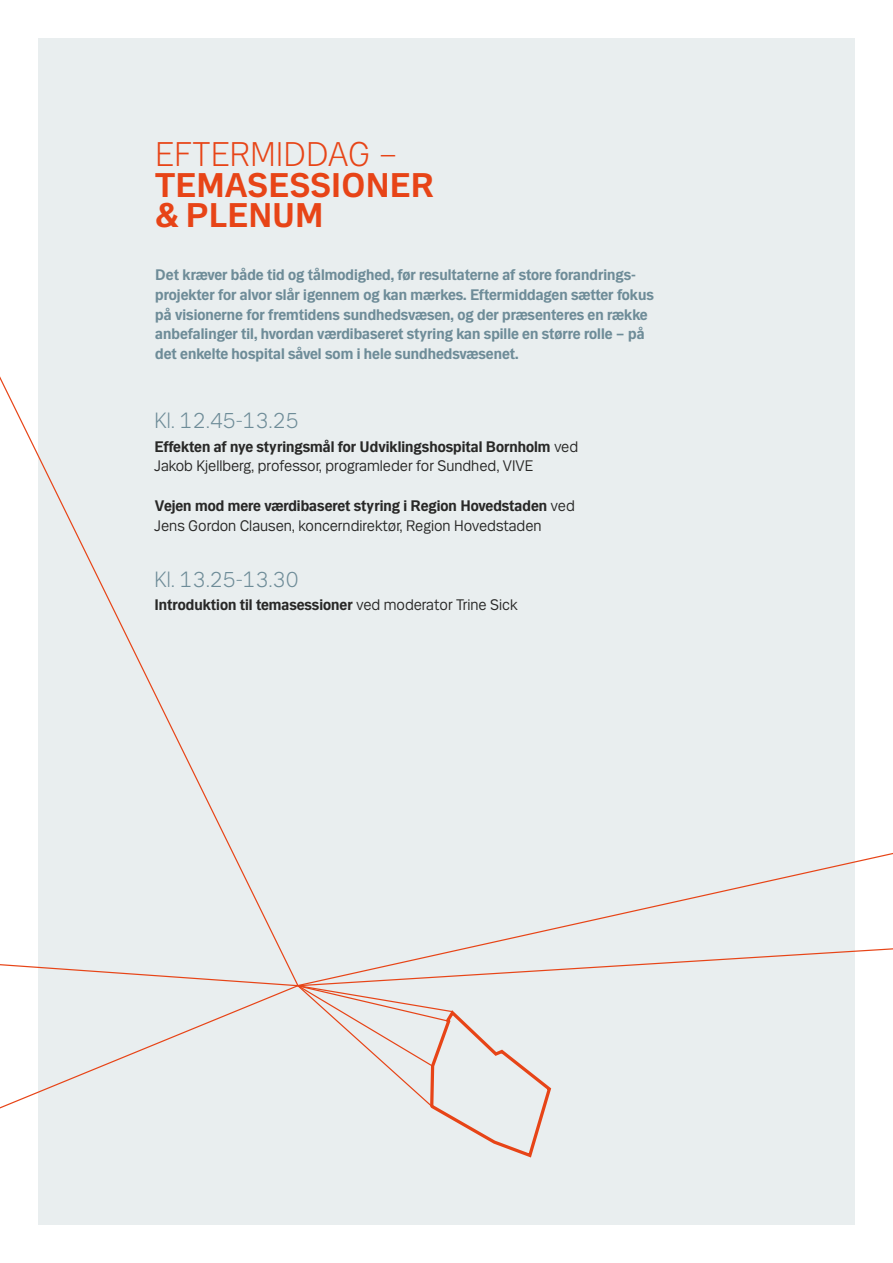
<style>
.page{position:relative;width:893px;height:1263px;background:#fff}
.page>*{position:absolute;margin:0;border:0;box-sizing:border-box;transform-origin:0 0}
.t1{font:700 36.3px/30.2px "Mari";color:#e74417}
.t2{font:300 36.3px "Mari";letter-spacing:.015em;color:#e74417}
.t3{font:300 23.4px "Mari";color:#6e8c98}
.t4{font:700 16.2px/19.8px "Mari";color:#6e8c98}
.t5{font:16.2px/19.8px "Mari";color:#282827}
.t6{font:700 16.2px "Mari";color:#282827}
.s1{font-weight:700}
.s2{font-weight:400}
</style>
<div class="page">
<div style="left:38px;top:38px;width:817px;height:1187px;background:#e9eeef"></div>
<svg style="left:0;top:376px;width:265px;height:540px"></svg>
<svg style="left:609px;top:853px;width:284px;height:63px"></svg>
<svg style="left:0;top:916px;width:893px;height:242px"></svg>
<h1 class="t2" style="left:155px;top:132px;width:244px">EFTERMIDDAG –</h1>
<h1 class="t1" style="left:155px;top:170px;width:280px">TEMASESSIONER &amp; PLENUM</h1>
<p class="t4" style="left:155px;top:265px;width:500px">Det kræver både tid og tålmodighed, før resultaterne af store forandrings&shy;projekter for alvor slår igennem og kan mærkes. Eftermiddagen sætter fokus på visionerne for fremtidens sundhedsvæsen, og der præsenteres en række anbefalinger til, hvordan værdibaseret styring kan spille en større rolle – på det enkelte hospital såvel som i hele sundhedsvæsenet.</p>
<h2 class="t3" style="left:154px;top:406px;width:146px">Kl. 12.45-13.25</h2>
<p class="t5" style="left:154px;top:436px;width:425px"><span class="s1">Effekten af nye styringsmål for Udviklingshospital Bornholm</span> ved<br>Jakob Kjellberg, professor, programleder for Sundhed, VIVE</p>
<p class="t5" style="left:154px;top:495px;width:422px"><span class="s1">Vejen mod mere værdibaseret styring i Region Hovedstaden</span> ved<br>Jens Gordon Clausen, koncerndirektør, Region Hovedstaden</p>
<h2 class="t3" style="left:154px;top:565px;width:146px">Kl. 13.25-13.30</h2>
<p class="t6" style="left:154px;top:595px;width:365px">Introduktion til temasessioner <span class="s2">ved moderator Trine Sick</span></p>
</div>
